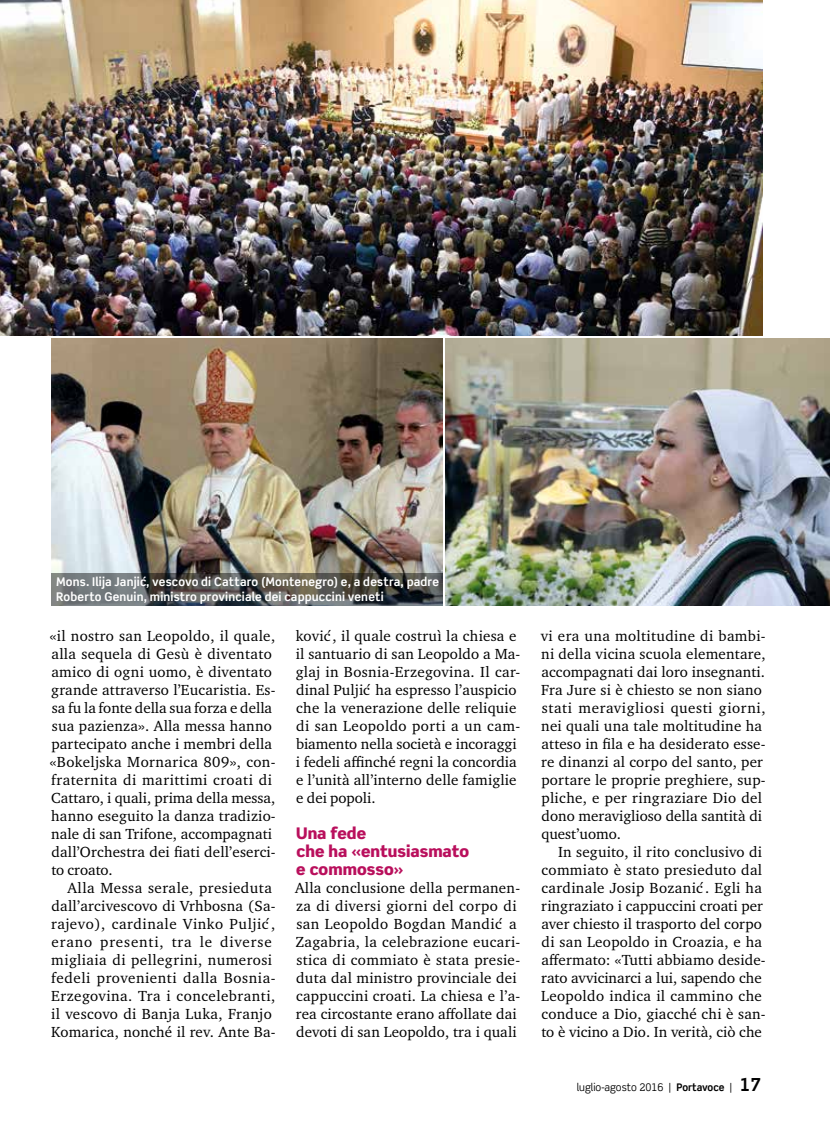
<style>
.page{position:relative;width:830px;height:1123px;background:#fff}
.page>*{position:absolute;margin:0;border:0;box-sizing:border-box;transform-origin:0 0}
.t1{font:900 16.05px/18px "Scene Std";letter-spacing:.005em;color:#b90f5c}
.t2{font:15px/18px "Charter ITC Std";letter-spacing:.015em;color:#000}
.t3{font:700 12px/15px "Scene Std";letter-spacing:.015em;color:#fff}
.t4{font:10.5px "Scene Std";color:#000;scale:.95 1}
.s1{font-weight:700}
.s2{font-weight:700;font-size:18px}
</style>
<div class="page">
<img style="left:0;top:0;width:762px;height:335px">
<img style="left:445px;top:338px;width:384px;height:267px">
<img style="left:51px;top:338px;width:391px;height:235px">
<svg style="left:51px;top:573px;width:391px;height:32px;background:#555755"></svg>
<p class="t3" style="left:56px;top:574px;width:384px">Mons. Ilija Janjic´, vescovo di Cattaro (Montenegro) e, a destra, padre<br>Roberto Genuin, ministro provinciale dei cappuccini veneti</p>
<p class="t2" style="left:50px;top:627px;width:227px">«il nostro san Leopoldo, il quale, alla sequela di Gesù è diventato amico di ogni uomo, è diventato grande attraverso l’Eucaristia. Es&shy;sa fu la fonte della sua forza e della sua pazienza». Alla messa hanno partecipato anche i membri della «Bokeljska Mornarica 809», con&shy;fraternita di marittimi croati di<br>Cattaro, i quali, prima della messa, hanno eseguito la danza tradizio&shy;nale di san Trifone, accompagnati dall’Orchestra dei fiati dell’eserci&shy;to croato.</p>
<p class="t2" style="left:51px;top:879px;width:226px;text-indent:16px">Alla Messa serale, presieduta dall’arcivescovo di Vrhbosna (Sa&shy;rajevo), cardinale Vinko Puljic´, erano presenti, tra le diverse migliaia di pellegrini, numerosi fedeli provenienti dalla Bosnia-Erzegovina. Tra i concelebranti, il vescovo di Banja Luka, Franjo Komarica, nonché il rev. Ante Ba-</p>
<p class="t2" style="left:295px;top:627px;width:226px">kovic´, il quale costruì la chiesa e il santuario di san Leopoldo a Ma&shy;glaj in Bosnia-Erzegovina. Il car&shy;dinal Puljic´ ha espresso l’auspicio che la venerazione delle reliquie di san Leopoldo porti a un cam&shy;biamento nella società e incoraggi i fedeli affinché regni la concordia e l’unità all’interno delle famiglie e dei popoli.</p>
<p class="t1" style="left:296px;top:824px;width:174px">Una fede<br>che ha «entusiasmato e commosso»</p>
<p class="t2" style="left:295px;top:879px;width:227px">Alla conclusione della permanen&shy;za di diversi giorni del corpo di san Leopoldo Bogdan Mandic´ a Zagabria, la celebrazione eucari&shy;stica di commiato è stata presie&shy;duta dal ministro provinciale dei cappuccini croati. La chiesa e l’a&shy;rea circostante erano affollate dai devoti di san Leopoldo, tra i quali</p>
<p class="t2" style="left:540px;top:627px;width:226px">vi era una moltitudine di bambi&shy;ni della vicina scuola elementare, accompagnati dai loro insegnanti.<br>Fra Jure si è chiesto se non siano stati meravigliosi questi giorni, nei quali una tale moltitudine ha atteso in fila e ha desiderato esse&shy;re dinanzi al corpo del santo, per portare le proprie preghiere, sup&shy;pliche, e per ringraziare Dio del dono meraviglioso della santità di quest’uomo.</p>
<p class="t2" style="left:541px;top:843px;width:226px;text-indent:17px">In seguito, il rito conclusivo di commiato è stato presieduto dal cardinale Josip Bozanic´. Egli ha ringraziato i cappuccini croati per aver chiesto il trasporto del corpo di san Leopoldo in Croazia, e ha affermato: «Tutti abbiamo deside&shy;rato avvicinarci a lui, sapendo che Leopoldo indica il cammino che conduce a Dio, giacché chi è san&shy;to è vicino a Dio. In verità, ciò che</p>
<p class="t4" style="left:576px;top:1080px;width:195px">luglio-agosto 2016 | <span class="s1">Portavoce</span> | <span class="s2">17</span></p>
</div>
